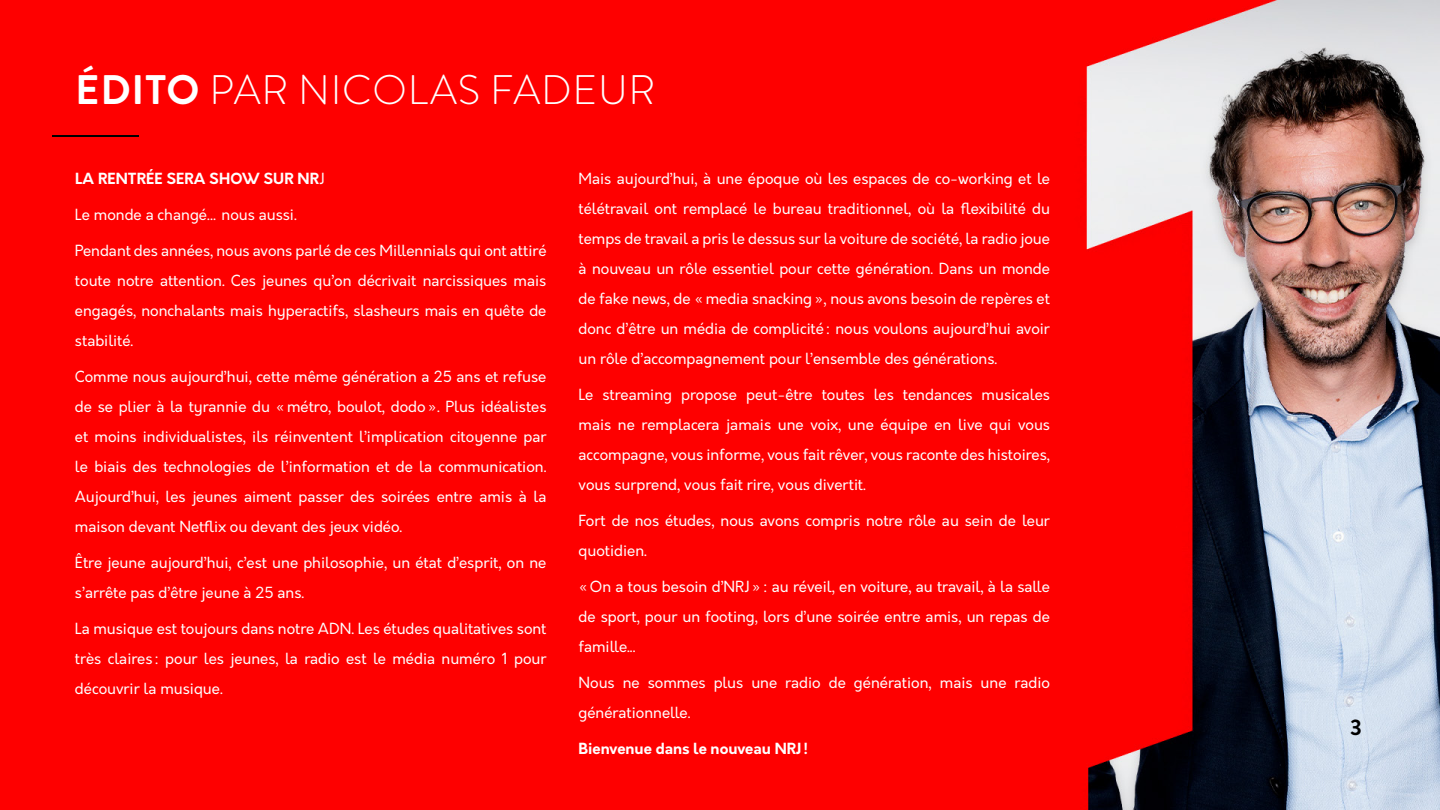
<style>
.page{position:relative;width:1440px;height:810px;background:#fff}
.page>*{position:absolute;margin:0;border:0;box-sizing:border-box;transform-origin:0 0}
.t1{font:300 41.25px "Brandon Grotesque";letter-spacing:.02em;color:#fff}
.t2{font:700 22.5px "Brandon Grotesque";color:#000}
.t3{font:15px/30px "Orkney";color:#fff;text-align:justify}
.t4{font:700 15px "Orkney";color:#fff}
.s1{font-weight:700}
.s2{font-weight:400}
</style>
<div class="page">
<img style="left:0;top:0;width:1440px;height:810px">
<hr style="left:52px;top:135px;width:87px;height:2px;background:#000">
<h1 class="t1" style="left:75px;top:62px;width:582px"><span class="s1">ÉDITO</span> PAR NICOLAS FADEUR</h1>
<p class="t4" style="left:75px;top:168px;width:251px">LA RENTRÉE SERA SHOW SUR NR<span class="s2">J</span></p>
<p class="t3" style="left:75px;top:200px;width:223px">Le monde a changé… nous aussi.</p>
<p class="t3" style="left:75px;top:236px;width:473px">Pendant des années, nous avons parlé de ces Millennials qui ont attiré toute notre attention. Ces jeunes qu’on décrivait narcissiques mais engagés, nonchalants mais hyperactifs, slasheurs mais en quête de stabilité.</p>
<p class="t3" style="left:75px;top:362px;width:473px">Comme nous aujourd’hui, cette même génération a 25 ans et refuse de se plier à la tyrannie du «métro, boulot, dodo». Plus idéalistes et moins individualistes, ils réinventent l’implication citoyenne par le biais des technologies de l’information et de la communication.<br>Aujourd’hui, les jeunes aiment passer des soirées entre amis à la maison devant Netflix ou devant des jeux vidéo.</p>
<p class="t3" style="left:75px;top:548px;width:473px">Être jeune aujourd’hui, c’est une philosophie, un état d’esprit, on ne s’arrête pas d’être jeune à 25 ans.</p>
<p class="t3" style="left:75px;top:614px;width:473px">La musique est toujours dans notre ADN. Les études qualitatives sont très claires : pour les jeunes, la radio est le média numéro 1 pour découvrir la musique.</p>
<p class="t3" style="left:579px;top:164px;width:473px">Mais aujourd’hui, à une époque où les espaces de co-working et le télétravail ont remplacé le bureau traditionnel, où la flexibilité du temps de travail a pris le dessus sur la voiture de société, la radio joue à nouveau un rôle essentiel pour cette génération. Dans un monde de fake news, de «media snacking», nous avons besoin de repères et donc d’être un média de complicité: nous voulons aujourd’hui avoir un rôle d’accompagnement pour l’ensemble des générations.</p>
<p class="t3" style="left:579px;top:380px;width:473px">Le streaming propose peut-être toutes les tendances musicales mais ne remplacera jamais une voix, une équipe en live qui vous accompagne, vous informe, vous fait rêver, vous raconte des histoires, vous surprend, vous fait rire, vous divertit.</p>
<p class="t3" style="left:579px;top:506px;width:473px">Fort de nos études, nous avons compris notre rôle au sein de leur quotidien.</p>
<p class="t3" style="left:579px;top:572px;width:473px">«On a tous besoin d’NRJ»: au réveil, en voiture, au travail, à la salle de sport, pour un footing, lors d’une soirée entre amis, un repas de famille...</p>
<p class="t3" style="left:579px;top:668px;width:473px">Nous ne sommes plus une radio de génération, mais une radio générationnelle.</p>
<p class="t4" style="left:579px;top:738px;width:231px">Bienvenue dans le nouveau NRJ!</p>
<h2 class="t2" style="left:1350px;top:712px;width:13px">3</h2>
</div>
